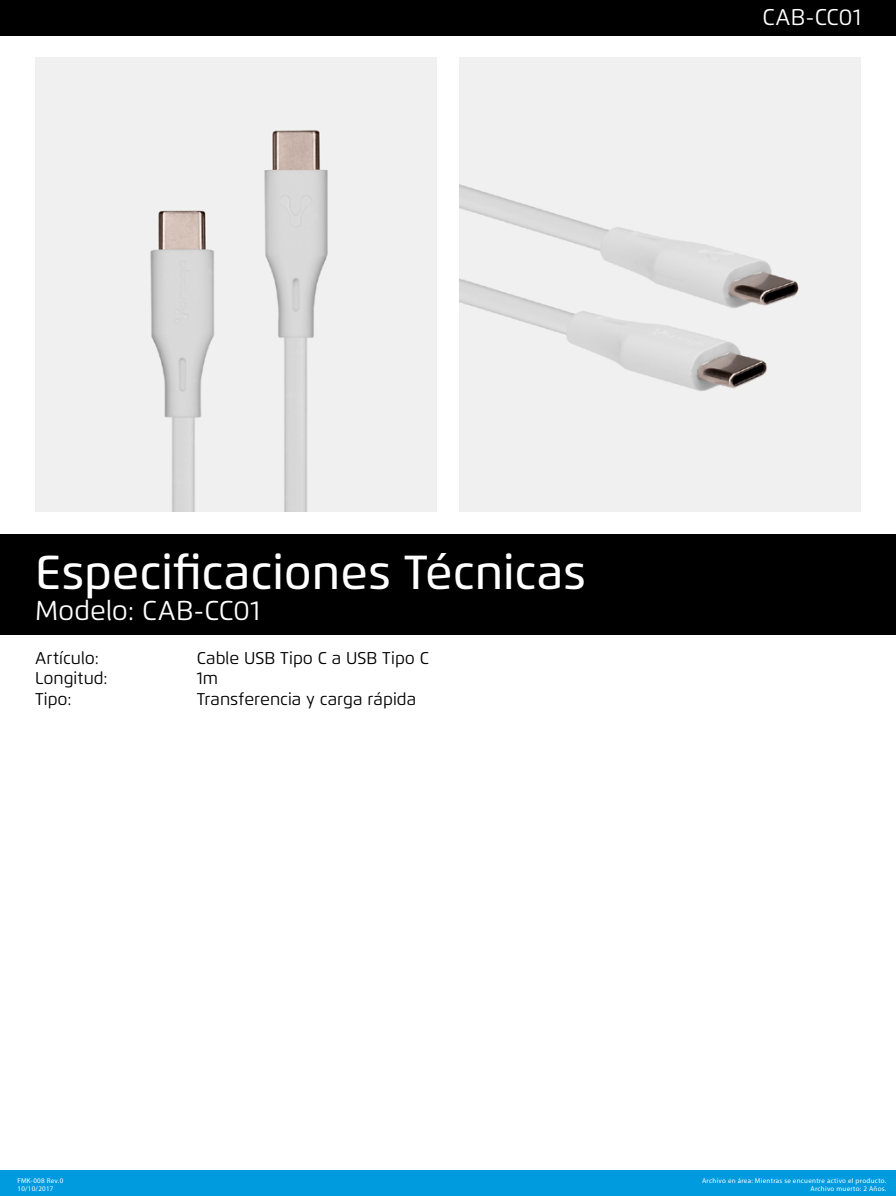
<style>
.page{position:relative;width:896px;height:1196px;background:#fff}
.page>*{position:absolute;margin:0;border:0;box-sizing:border-box;transform-origin:0 0}
.t1{font:500 47.69px "Flexo";color:#fff}
.t2{font:27.21px "Flexo";color:#fff}
.t3{font:22.75px "Flexo";letter-spacing:.01em;color:#fff}
.t4{font:17.06px "Flexo";color:#000}
.t5{font:7px/7.9px "Myriad Pro";letter-spacing:.04em;color:#fff;text-align:right}
</style>
<div class="page">
<div style="left:0;top:1170px;width:896px;height:25px;background:#009ade"></div>
<div style="left:0;top:534px;width:896px;height:100px;background:#000"></div>
<div style="left:0;top:0;width:896px;height:35px;background:#000"></div>
<img style="left:460px;top:58px;width:401px;height:453px">
<img style="left:35px;top:58px;width:401px;height:453px">
<h3 class="t3" style="left:763px;top:3px;width:100px">CAB-CC01</h3>
<h1 class="t1" style="left:35px;top:543px;width:553px">Especificaciones Técnicas</h1>
<h2 class="t2" style="left:35px;top:594px;width:227px">Modelo: CAB-CC01</h2>
<h3 class="t4" style="left:35px;top:647px;width:65px">Artículo:</h3>
<h3 class="t4" style="left:197px;top:647px;width:234px">Cable USB Tipo C a USB Tipo C</h3>
<h3 class="t4" style="left:35px;top:668px;width:74px">Longitud:</h3>
<h3 class="t4" style="left:197px;top:668px;width:23px">1m</h3>
<h3 class="t4" style="left:35px;top:688px;width:38px">Tipo:</h3>
<h3 class="t4" style="left:197px;top:688px;width:221px">Transferencia y carga rápida</h3>
<p class="t5" style="left:18px;top:1176px;width:47px;text-align:left">FMK-008 Rev.0<br>10/10/2017</p>
<p class="t5" style="left:702px;top:1176px;width:186px">Archivo en área: Mientras se encuentre activo el producto.<br>Archivo muerto: 2 Años.</p>
</div>
